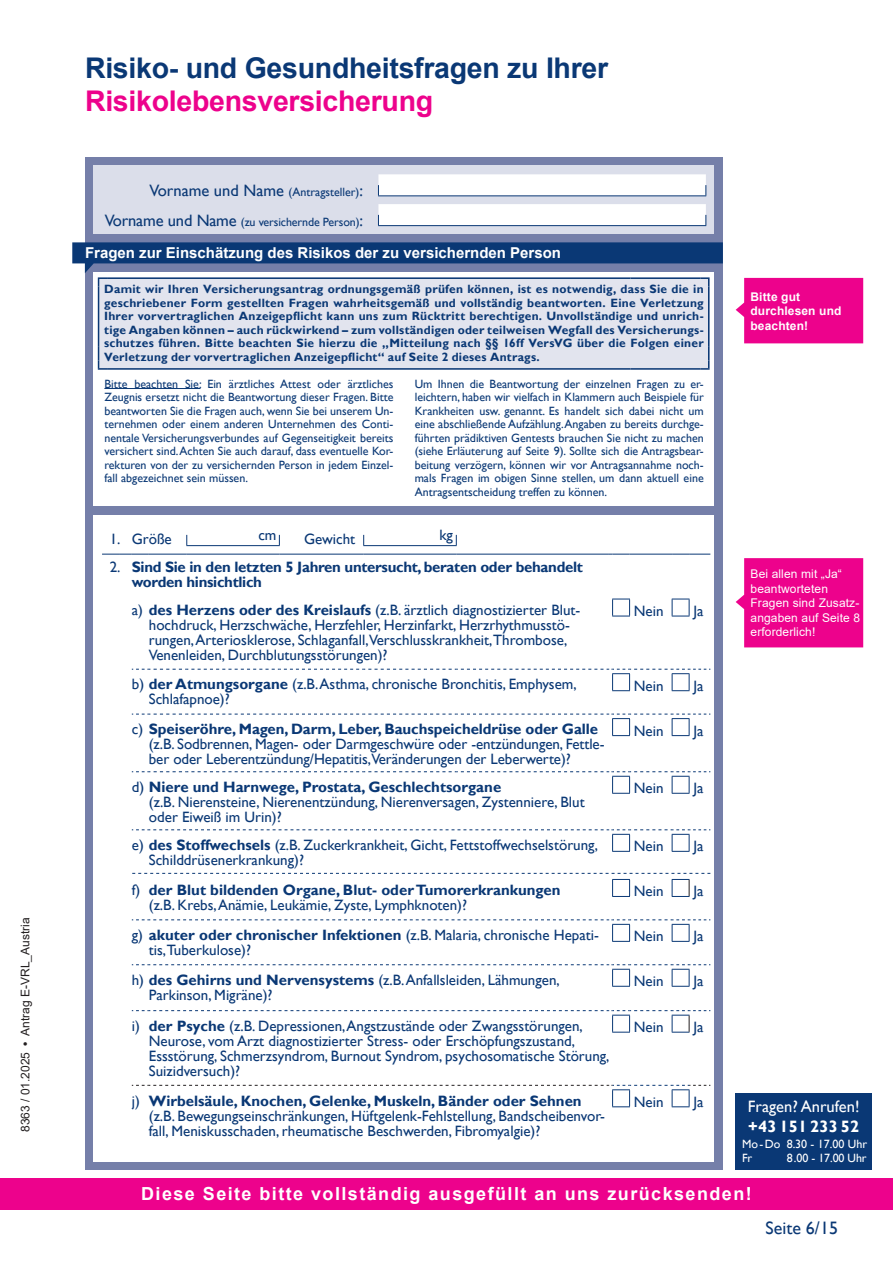
<style>
.page{position:relative;width:893px;height:1263px;background:#fff}
.page>*{position:absolute;margin:0;border:0;box-sizing:border-box;transform-origin:0 0}
.t1{font:700 28.5px "Arial";letter-spacing:-.01em;color:#0a3875}
.t2{font:700 28.5px "Arial";letter-spacing:-.01em;color:#ed028c}
.t3{font:700 18px "Arial";letter-spacing:.08em;color:#fff}
.t4{font:18px "Gill Sans";color:#0a3875}
.t5{font:16.5px "Gill Sans";color:#0a3875}
.t6{font:16.5px "Gill Sans";color:#fff}
.t7{font:700 16.5px "Gill Sans";letter-spacing:.02em;color:#fff}
.t8{font:15px/15px "Gill Sans";color:#0a3875}
.t9{font:700 15px/15px "Gill Sans";color:#0a3875}
.t10{font:700 15px/15px "Gill Sans";letter-spacing:-.02em;color:#0a3875}
.t11{font:700 15px "Arial";color:#fff}
.t12{font:12px/13.5px "Gill Sans";color:#0a3875;text-align:justify}
.t13{font:700 12px/13.5px "Gill Sans";letter-spacing:.02em;color:#0a3875;text-align:justify}
.t14{font:12px/14.4px "Arial";letter-spacing:.01em;color:#fff}
.t15{font:12px/14.4px "Gill Sans";color:#fff}
.t16{font:12px "Arial";color:#231f20}
.t17{font:700 12px/14.4px "Arial";letter-spacing:.01em;color:#fff}
.s1{font-weight:700}
.s2{font-size:12px}
.s3{font-size:16.5px}
.s4{font-weight:400}
</style>
<div class="page">
<div style="left:85px;top:157px;width:638px;height:1012px;background:#757fa9"></div>
<div style="left:94px;top:166px;width:620px;height:68px;background:#dbdeea"></div>
<svg style="left:736px;top:558px;width:127px;height:89px"></svg>
<div style="left:750px;top:564px;width:111px;height:77px;background:#ed028c"></div>
<div style="left:0;top:1178px;width:893px;height:32px;background:#ed028c"></div>
<div style="left:378px;top:174px;width:328px;height:21px;background:#fff"></div>
<hr style="left:378px;top:195px;width:328px;height:1px;background:#0a3875">
<div style="left:378px;top:204px;width:328px;height:21px;background:#fff"></div>
<hr style="left:378px;top:225px;width:328px;height:1px;background:#0a3875">
<div style="left:736px;top:1093px;width:136px;height:76px;background:#0a3875"></div>
<div style="left:94px;top:516px;width:620px;height:646px;background:#fff"></div>
<svg style="left:187px;top:534px;width:502px;height:203px"></svg>
<hr style="left:186px;top:545px;width:94px;height:1px;background:#0a3875">
<hr style="left:363px;top:545px;width:94px;height:1px;background:#0a3875">
<svg style="left:612px;top:599px;width:18px;height:18px"></svg>
<svg style="left:672px;top:599px;width:18px;height:18px"></svg>
<svg style="left:102px;top:554px;width:47px;height:1px"></svg>
<hr style="left:149px;top:554px;width:38px;height:1px;background:#0a3875">
<hr style="left:187px;top:554px;width:92px;height:1px;background:#0a3875">
<hr style="left:279px;top:554px;width:85px;height:1px;background:#0a3875">
<hr style="left:364px;top:554px;width:92px;height:1px;background:#0a3875">
<hr style="left:456px;top:554px;width:152px;height:1px;background:#0a3875">
<svg style="left:608px;top:554px;width:22px;height:1px"></svg>
<hr style="left:630px;top:554px;width:42px;height:1px;background:#0a3875">
<svg style="left:672px;top:554px;width:38px;height:1px"></svg>
<svg style="left:132px;top:714px;width:578px;height:22px"></svg>
<svg style="left:132px;top:771px;width:578px;height:23px"></svg>
<svg style="left:132px;top:669px;width:578px;height:22px"></svg>
<svg style="left:132px;top:829px;width:578px;height:23px"></svg>
<div style="left:94px;top:272px;width:620px;height:234px;background:#fff"></div>
<div style="left:736px;top:278px;width:127px;height:65px;background:#ed028c"></div>
<div style="left:98px;top:277px;width:611px;height:93px;background:#e2e4ee"></div>
<svg style="left:72px;top:242px;width:651px;height:45px"></svg>
<hr style="left:98px;top:287px;width:1px;height:59px;background:#0a3875">
<hr style="left:708px;top:287px;width:1px;height:59px;background:#0a3875">
<svg style="left:98px;top:346px;width:9px;height:24px"></svg>
<hr style="left:107px;top:368px;width:523px;height:2px;background:#0a3875">
<hr style="left:630px;top:368px;width:70px;height:2px;background:#0a3875">
<svg style="left:700px;top:346px;width:9px;height:24px"></svg>
<hr style="left:104px;top:388px;width:96px;height:1px;background:#0a3875">
<svg style="left:132px;top:919px;width:578px;height:188px"></svg>
<svg style="left:132px;top:873px;width:578px;height:24px"></svg>
<p class="t16" style="left:17px;top:1132px;width:216px;rotate:-90deg">8363 / 01.2025 <span class="s1">•</span> Antrag E-VRL_Austria</p>
<h1 class="t1" style="left:85px;top:48px;width:525px">Risiko- und Gesundheitsfragen zu Ihrer</h1>
<h1 class="t2" style="left:85px;top:81px;width:350px">Risikolebensversicherung</h1>
<p class="t5" style="left:149px;top:181px;width:215px">Vorname und Name <span class="s2">(Antragsteller)</span>:</p>
<p class="t12" style="left:105px;top:215px;width:260px"><span class="s3">Vorname und Name</span> (zu versichernde Person)<span class="s3">:</span></p>
<p class="t11" style="left:85px;top:242px;width:477px">Fragen zur Einschätzung des Risikos der zu versichernden Person</p>
<p class="t13" style="left:104px;top:283px;width:601px">Damit wir Ihren Versicherungsantrag ordnungsgemäß prüfen können, ist es notwendig, dass Sie die in geschriebener Form gestellten Fragen wahrheitsgemäß und vollständig beantworten. Eine Verletzung Ihrer vorvertraglichen Anzeigepflicht kann uns zum Rücktritt berechtigen. Unvollständige und unrich&shy;tige Angaben können – auch rückwirkend – zum vollständigen oder teilweisen Wegfall des Versicherungs&shy;schutzes führen. Bitte beachten Sie hierzu die „Mitteilung nach §§ 16ff VersVG über die Folgen einer Verletzung der vorvertraglichen Anzeigepflicht“ auf Seite 2 dieses Antrags.</p>
<p class="t12" style="left:104px;top:377px;width:291px">Bitte beachten Sie: Ein ärztliches Attest oder ärztliches Zeugnis ersetzt nicht die Beantwortung dieser Fragen. Bitte beantworten Sie die Fragen auch, wenn Sie bei unserem Un&shy;ternehmen oder einem anderen Unternehmen des Conti&shy;nentale Versicherungsverbundes auf Gegenseitigkeit bereits versichert sind. Achten Sie auch darauf, dass eventuelle Kor&shy;rekturen von der zu versichernden Person in jedem Einzel&shy;fall abgezeichnet sein müssen.</p>
<p class="t12" style="left:415px;top:377px;width:291px">Um Ihnen die Beantwortung der einzelnen Fragen zu er&shy;leichtern, haben wir vielfach in Klammern auch Beispiele für Krankheiten usw. genannt. Es handelt sich dabei nicht um eine abschließende Aufzählung. Angaben zu bereits durchge&shy;führten prädiktiven Gentests brauchen Sie nicht zu machen (siehe Erläuterung auf Seite 9). Sollte sich die Antragsbear&shy;beitung verzögern, können wir vor Antragsannahme noch&shy;mals Fragen im obigen Sinne stellen, um dann aktuell eine Antragsentscheidung treffen zu können.</p>
<p class="t8" style="left:258px;top:528px;width:20px">cm</p>
<p class="t8" style="left:439px;top:528px;width:15px">kg</p>
<p class="t8" style="left:110px;top:531px;width:64px">1. Größe</p>
<p class="t8" style="left:304px;top:531px;width:53px">Gewicht</p>
<p class="t10" style="left:132px;top:560px;width:453px;text-indent:-22px"><span class="s4">2.</span> Sind Sie in den letzten 5 Jahren untersucht, beraten oder behandelt worden hinsichtlich</p>
<p class="t8" style="left:149px;top:602px;width:433px;text-indent:-17px">a) <span class="s1">des Herzens oder des Kreislaufs</span> (z.B. ärztlich diagnostizierter Blut&shy;hochdruck, Herzschwäche, Herzfehler, Herzinfarkt, Herzrhythmusstö&shy;rungen, Arteriosklerose, Schlaganfall,Verschlusskrankheit,Thrombose, Venenleiden, Durchblutungsstörungen)?</p>
<p class="t8" style="left:634px;top:604px;width:31px">Nein</p>
<p class="t8" style="left:693px;top:604px;width:12px">Ja</p>
<p class="t8" style="left:149px;top:677px;width:429px;text-indent:-17px">b) <span class="s1">der Atmungsorgane</span> (z.B. Asthma, chronische Bronchitis, Emphysem,<br>Schlafapnoe)?</p>
<p class="t8" style="left:634px;top:678px;width:31px">Nein</p>
<p class="t8" style="left:693px;top:678px;width:12px">Ja</p>
<p class="t8" style="left:149px;top:722px;width:457px;text-indent:-17px">c) <span class="s1">Speiseröhre, Magen, Darm, Leber, Bauchspeicheldrüse oder Galle </span>(z.B. Sodbrennen, Magen- oder Darmgeschwüre oder -entzündungen, Fettle&shy;ber oder Leberentzündung/Hepatitis,Veränderungen der Leberwerte)?</p>
<p class="t8" style="left:634px;top:723px;width:31px">Nein</p>
<p class="t8" style="left:693px;top:723px;width:12px">Ja</p>
<p class="t8" style="left:149px;top:780px;width:437px;text-indent:-17px">d) <span class="s1">Niere und Harnwege, Prostata, Geschlechtsorgane<br></span>(z.B. Nierensteine, Nierenentzündung, Nierenversagen, Zystenniere, Blut oder Eiweiß im Urin)?</p>
<p class="t8" style="left:634px;top:781px;width:31px">Nein</p>
<p class="t8" style="left:693px;top:781px;width:12px">Ja</p>
<p class="t8" style="left:149px;top:838px;width:451px;text-indent:-17px">e) <span class="s1">des Stoffwechsels</span> (z.B. Zuckerkrankheit, Gicht, Fettstoffwechselstörung,<br>Schilddrüsenerkrankung)?</p>
<p class="t8" style="left:634px;top:839px;width:31px">Nein</p>
<p class="t8" style="left:693px;top:839px;width:12px">Ja</p>
<p class="t9" style="left:149px;top:883px;width:413px;text-indent:-17px"><span class="s4">f)</span> der Blut bildenden Organe, Blut- oder Tumorerkrankungen <span class="s4">(z.B. Krebs, Anämie, Leukämie, Zyste, Lymphknoten)?</span></p>
<p class="t8" style="left:634px;top:884px;width:31px">Nein</p>
<p class="t8" style="left:693px;top:884px;width:12px">Ja</p>
<p class="t8" style="left:149px;top:928px;width:452px;text-indent:-17px">g) <span class="s1">akuter oder chronischer Infektionen</span> (z.B. Malaria, chronische Hepati&shy;tis,Tuberkulose)?</p>
<p class="t8" style="left:634px;top:929px;width:31px">Nein</p>
<p class="t8" style="left:693px;top:929px;width:12px">Ja</p>
<p class="t8" style="left:149px;top:973px;width:412px;text-indent:-17px">h) <span class="s1">des Gehirns und Nervensystems</span> (z.B. Anfallsleiden, Lähmungen,<br>Parkinson, Migräne)?</p>
<p class="t8" style="left:634px;top:974px;width:31px">Nein</p>
<p class="t8" style="left:693px;top:974px;width:12px">Ja</p>
<p class="t8" style="left:149px;top:1018px;width:462px;text-indent:-17px">i) <span class="s1">der Psyche</span> (z.B. Depressionen, Angstzustände oder Zwangsstörungen, Neurose, vom Arzt diagnostizierter Stress- oder Erschöpfungszustand, Essstörung, Schmerzsyndrom, Burnout Syndrom, psychosomatische Störung, Suizidversuch)?</p>
<p class="t8" style="left:634px;top:1020px;width:31px">Nein</p>
<p class="t8" style="left:693px;top:1020px;width:12px">Ja</p>
<p class="t8" style="left:149px;top:1093px;width:458px;text-indent:-17px">j) <span class="s1">Wirbelsäule, Knochen, Gelenke, Muskeln, Bänder oder Sehnen </span>(z.B. Bewegungseinschränkungen, Hüftgelenk-Fehlstellung, Bandscheibenvor&shy;fall, Meniskusschaden, rheumatische Beschwerden, Fibromyalgie)?</p>
<p class="t8" style="left:634px;top:1094px;width:31px">Nein</p>
<p class="t8" style="left:693px;top:1094px;width:12px">Ja</p>
<p class="t17" style="left:750px;top:290px;width:92px">Bitte gut durchlesen und beachten!</p>
<p class="t14" style="left:750px;top:567px;width:111px">Bei allen mit „Ja“ beantworteten<br>Fragen sind Zusatz&shy;angaben auf Seite 8 erforderlich!</p>
<p class="t6" style="left:748px;top:1097px;width:113px">Fragen? Anrufen!</p>
<p class="t7" style="left:748px;top:1116px;width:113px">+43 151 233 52</p>
<p class="t15" style="left:742px;top:1137px;width:127px">Mo-Do 8.30 - 17.00 Uhr<br>Fr</p>
<p class="t15" style="left:787px;top:1151px;width:81px">8.00 - 17.00 Uhr</p>
<p class="t3" style="left:141px;top:1181px;width:612px">Diese Seite bitte vollständig ausgefüllt an uns zurücksenden!</p>
<p class="t4" style="left:765px;top:1217px;width:74px">Seite 6/15</p>
</div>
